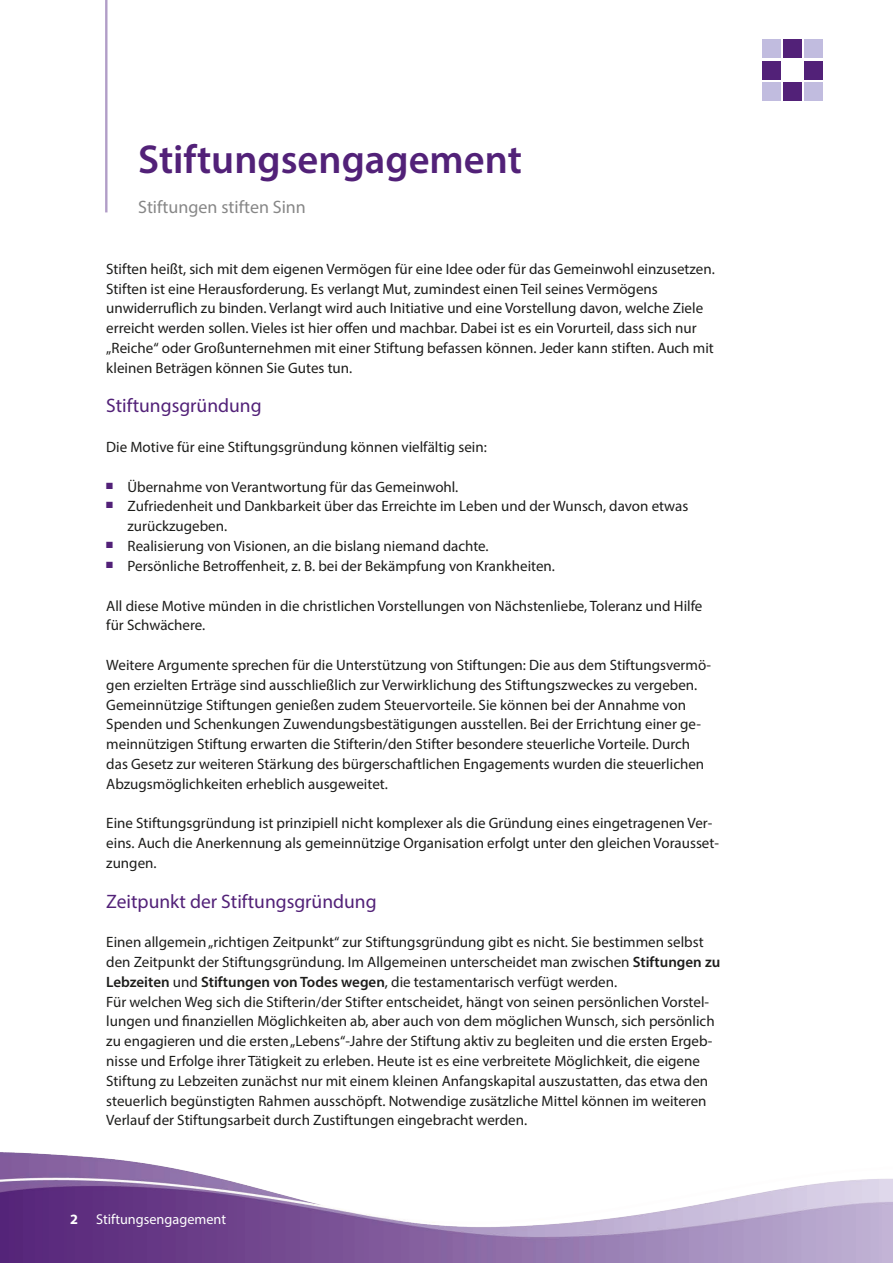
<style>
.page{position:relative;width:893px;height:1263px;background:#fff}
.page>*{position:absolute;margin:0;border:0;box-sizing:border-box;transform-origin:0 0}
.t1{font:600 40.5px "Myriad Pro";color:#522178}
.t2{font:19.5px "Myriad Pro";color:#522178}
.t3{font:18px "Myriad Pro";color:#878787}
.t4{font:15px/19.8px "Myriad Pro";color:#1d1d1b}
.t5{font:14.25px "Myriad Pro";color:#fff}
.t6{font:700 14.25px "Myriad Pro";color:#fff}
.s1{font-weight:600}
</style>
<div class="page">
<img style="left:0;top:1152px;width:893px;height:111px">
<hr style="left:105px;top:0;width:2px;height:212px;background:#b19dc7">
<div style="left:783px;top:40px;width:19px;height:18px;background:#522178"></div>
<div style="left:762px;top:40px;width:18px;height:18px;background:#c1bcdf"></div>
<div style="left:804px;top:40px;width:19px;height:18px;background:#c1bcdf"></div>
<div style="left:804px;top:61px;width:19px;height:18px;background:#522178"></div>
<div style="left:804px;top:82px;width:19px;height:18px;background:#c1bcdf"></div>
<div style="left:762px;top:82px;width:18px;height:18px;background:#c1bcdf"></div>
<div style="left:783px;top:82px;width:19px;height:18px;background:#522178"></div>
<div style="left:762px;top:61px;width:18px;height:18px;background:#522178"></div>
<h1 class="t1" style="left:138px;top:134px;width:385px">Stiftungsengagement</h1>
<p class="t3" style="left:138px;top:196px;width:169px">Stiftungen stiften Sinn</p>
<p class="t4" style="left:106px;top:259px;width:610px">Stiften heißt, sich mit dem eigenen Vermögen für eine Idee oder für das Gemeinwohl einzusetzen.<br>Stiften ist eine Herausforderung. Es verlangt Mut, zumindest einen Teil seines Vermögens unwiderruflich zu binden. Verlangt wird auch Initiative und eine Vorstellung davon, welche Ziele erreicht werden sollen. Vieles ist hier offen und machbar. Dabei ist es ein Vorurteil, dass sich nur „Reiche“ oder Großunternehmen mit einer Stiftung befassen können. Jeder kann stiften. Auch mit kleinen Beträgen können Sie Gutes tun.</p>
<h2 class="t2" style="left:106px;top:394px;width:157px">Stiftungsgründung</h2>
<p class="t4" style="left:106px;top:437px;width:382px">Die Motive für eine Stiftungsgründung können vielfältig sein:</p>
<p class="t4" style="left:106px;top:476px;width:354px"><sup>■</sup> Übernahme von Verantwortung für das Gemeinwohl.</p>
<p class="t4" style="left:128px;top:496px;width:562px;text-indent:-21px"><sup>■</sup> Zufriedenheit und Dankbarkeit über das Erreichte im Leben und der Wunsch, davon etwas zurückzugeben.</p>
<p class="t4" style="left:106px;top:536px;width:384px"><sup>■</sup> Realisierung von Visionen, an die bislang niemand dachte.</p>
<p class="t4" style="left:106px;top:556px;width:450px"><sup>■</sup> Persönliche Betroffenheit, z. B. bei der Bekämpfung von Krankheiten.</p>
<p class="t4" style="left:106px;top:595px;width:598px">All diese Motive münden in die christlichen Vorstellungen von Nächstenliebe, Toleranz und Hilfe für Schwächere.</p>
<p class="t4" style="left:106px;top:655px;width:606px">Weitere Argumente sprechen für die Unterstützung von Stiftungen: Die aus dem Stiftungsvermö&shy;gen erzielten Erträge sind ausschließlich zur Verwirklichung des Stiftungszweckes zu vergeben.<br>Gemeinnützige Stiftungen genießen zudem Steuervorteile. Sie können bei der Annahme von Spenden und Schenkungen Zuwendungsbestätigungen ausstellen. Bei der Errichtung einer ge&shy;meinnützigen Stiftung erwarten die Stifterin/den Stifter besondere steuerliche Vorteile. Durch das Gesetz zur weiteren Stärkung des bürgerschaftlichen Engagements wurden die steuerlichen Abzugsmöglichkeiten erheblich ausgeweitet.</p>
<p class="t4" style="left:106px;top:813px;width:614px">Eine Stiftungsgründung ist prinzipiell nicht komplexer als die Gründung eines eingetragenen Ver&shy;eins. Auch die Anerkennung als gemeinnützige Organisation erfolgt unter den gleichen Vorausset&shy;zungen.</p>
<h2 class="t2" style="left:106px;top:889px;width:272px">Zeitpunkt der Stiftungsgründung</h2>
<p class="t4" style="left:106px;top:932px;width:615px">Einen allgemein „richtigen Zeitpunkt“ zur Stiftungsgründung gibt es nicht. Sie bestimmen selbst den Zeitpunkt der Stiftungsgründung. Im Allgemeinen unterscheidet man zwischen <span class="s1">Stiftungen zu Lebzeiten</span> und <span class="s1">Stiftungen von Todes wegen</span>, die testamentarisch verfügt werden.<br>Für welchen Weg sich die Stifterin/der Stifter entscheidet, hängt von seinen persönlichen Vorstel&shy;lungen und finanziellen Möglichkeiten ab, aber auch von dem möglichen Wunsch, sich persönlich zu engagieren und die ersten „Lebens“-Jahre der Stiftung aktiv zu begleiten und die ersten Ergeb&shy;nisse und Erfolge ihrer Tätigkeit zu erleben. Heute ist es eine verbreitete Möglichkeit, die eigene Stiftung zu Lebzeiten zunächst nur mit einem kleinen Anfangskapital auszustatten, das etwa den steuerlich begünstigten Rahmen ausschöpft. Notwendige zusätzliche Mittel können im weiteren Verlauf der Stiftungsarbeit durch Zustiftungen eingebracht werden.</p>
<p class="t6" style="left:70px;top:1210px;width:9px">2</p>
<p class="t5" style="left:96px;top:1210px;width:132px">Stiftungsengagement</p>
</div>
